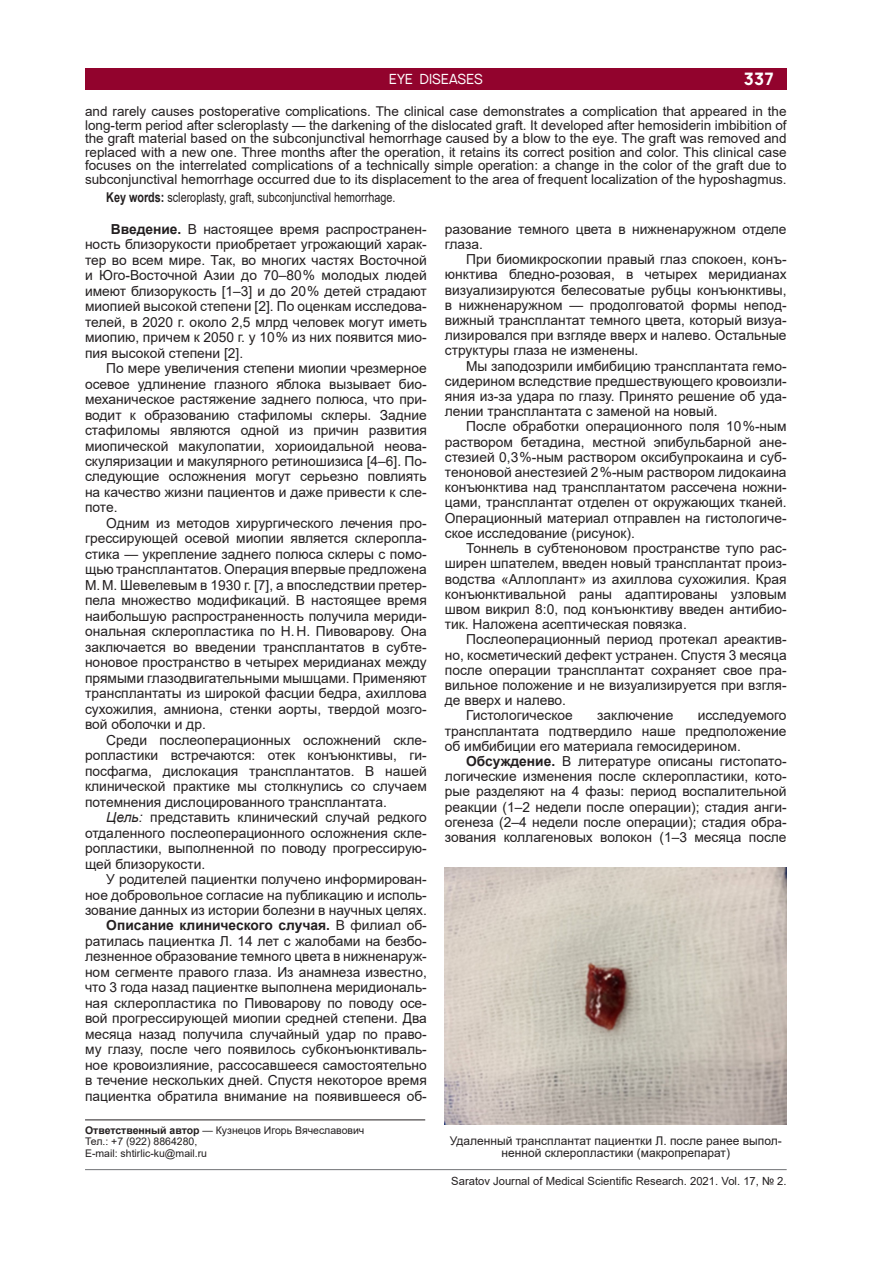
<style>
.page{position:relative;width:893px;height:1263px;background:#fff}
.page>*{position:absolute;margin:0;border:0;box-sizing:border-box;transform-origin:0 0}
.t1{font:700 16.5px "Manrope";color:#fff}
.Основной_текст{font:13.8px/15.5px "Arial";color:#231f20;text-align:justify}
.Аннотация_англ{font:13.5px/13.5px "Arial";color:#231f20;text-align:justify}
.Ключевые_слова_англ{font:13.5px "Arial";color:#231f20;scale:.8 1}
.t2{font:13.5px "Manrope";color:#fff}
.Подрисуночная{font:12px/12px "Arial";color:#231f20;text-align:center}
.t3{font:11.25px "Arial";color:#231f20}
.ОтвРедактор{font:10.5px/11.6px "Arial";color:#231f20}
.s1{font-weight:700}
.s2{font-style:italic}
</style>
<div class="page">
<hr style="left:85px;top:1169px;width:702px;height:1px;background:#808285">
<div style="left:85px;top:68px;width:702px;height:21px;background:#92032d"></div>
<hr style="left:85px;top:1120px;width:340px;height:1px;background:#231f20">
<img style="left:445px;top:867px;width:342px;height:257px">
<p class="t1" style="left:743px;top:68px;width:32px">337</p>
<p class="t2" style="left:389px;top:71px;width:96px">EYE DISEASES</p>
<p class="Аннотация_англ" style="left:85px;top:105px;width:703px">and rarely causes postoperative complications. The clinical case demonstrates a complication that appeared in the long-term period after scleroplasty — the darkening of the dislocated graft. It developed after hemosiderin imbibition of the graft material based on the subconjunctival hemorrhage caused by a blow to the eye. The graft was removed and replaced with a new one. Three months after the operation, it retains its correct position and color. This clinical case focuses on the interrelated complications of a technically simple operation: a change in the color of the graft due to subconjunctival hemorrhage occurred due to its displacement to the area of frequent localization of the hyposhagmus.</p>
<p class="Ключевые_слова_англ" style="left:106px;top:187px;width:363px"><span class="s1">Key words:</span> scleroplasty, graft, subconjunctival hemorrhage.</p>
<p class="Основной_текст" style="left:85px;top:221px;width:343px;text-indent:21px"><sup>1</sup><span class="s1">Введение.</span> В настоящее время распространен&shy;ность близорукости приобретает угрожающий харак&shy;тер во всем мире. Так, во многих частях Восточной и Юго-Восточной Азии до 70–80 % молодых людей имеют близорукость [1–3] и до 20 % детей страдают миопией высокой степени [2]. По оценкам исследова&shy;телей, в 2020 г. около 2,5 млрд человек могут иметь миопию, причем к 2050 г. у 10 % из них появится мио&shy;пия высокой степени [2].</p>
<p class="Основной_текст" style="left:85px;top:360px;width:343px;text-indent:21px">По мере увеличения степени миопии чрезмерное осевое удлинение глазного яблока вызывает био&shy;механическое растяжение заднего полюса, что при&shy;водит к образованию стафиломы склеры. Задние стафиломы являются одной из причин развития миопической макулопатии, хориоидальной неова&shy;скуляризации и макулярного ретиношизиса [4–6]. По&shy;следующие осложнения могут серьезно повлиять на качество жизни пациентов и даже привести к сле&shy;поте.</p>
<p class="Основной_текст" style="left:85px;top:515px;width:343px;text-indent:21px">Одним из методов хирургического лечения про&shy;грессирующей осевой миопии является склеропла&shy;стика — укрепление заднего полюса склеры с помо&shy;щью трансплантатов. Операция впервые предложена М.М. Шевелевым в 1930 г. [7], а впоследствии претер&shy;пела множество модификаций. В настоящее время наибольшую распространенность получила мериди&shy;ональная склеропластика по Н.Н. Пивоварову. Она заключается во введении трансплантатов в субте&shy;ноновое пространство в четырех меридианах между прямыми глазодвигательными мышцами. Применяют трансплантаты из широкой фасции бедра, ахиллова сухожилия, амниона, стенки аорты, твердой мозго&shy;вой оболочки и др.</p>
<p class="Основной_текст" style="left:85px;top:732px;width:343px;text-indent:21px">Среди послеоперационных осложнений скле&shy;ропластики встречаются: отек конъюнктивы, ги&shy;посфагма, дислокация трансплантатов. В нашей клинической практике мы столкнулись со случаем потемнения дислоцированного трансплантата.</p>
<p class="Основной_текст" style="left:85px;top:809px;width:343px;text-indent:21px"><span class="s2">Цель:</span> представить клинический случай редкого отдаленного послеоперационного осложнения скле&shy;ропластики, выполненной по поводу прогрессирую&shy;щей близорукости.</p>
<p class="Основной_текст" style="left:85px;top:871px;width:343px;text-indent:21px">У родителей пациентки получено информирован&shy;ное добровольное согласие на публикацию и исполь&shy;зование данных из истории болезни в научных целях.</p>
<p class="Основной_текст" style="left:85px;top:918px;width:343px;text-indent:21px"><span class="s1">Описание клинического случая.</span> В филиал об&shy;ратилась пациентка Л. 14 лет с жалобами на безбо&shy;лезненное образование темного цвета в нижненаруж&shy;ном сегменте правого глаза. Из анамнеза известно, что 3 года назад пациентке выполнена меридиональ&shy;ная склеропластика по Пивоварову по поводу осе&shy;вой прогрессирующей миопии средней степени. Два месяца назад получила случайный удар по право&shy;му глазу, после чего появилось субконъюнктиваль&shy;ное кровоизлияние, рассосавшееся самостоятельно в течение нескольких дней. Спустя некоторое время пациентка обратила внимание на появившееся об-</p>
<p class="ОтвРедактор" style="left:85px;top:1124px;width:281px"><span class="s1">Ответственный автор</span> — Кузнецов Игорь Вячеславович<br>Тел.: +7 (922) 8864280,<br>E-mail: shtirlic-ku@mail.ru</p>
<p class="Основной_текст" style="left:445px;top:221px;width:343px">разование темного цвета в нижненаружном отделе глаза.</p>
<p class="Основной_текст" style="left:445px;top:252px;width:343px;text-indent:21px">При биомикроскопии правый глаз спокоен, конъ&shy;юнктива бледно-розовая, в четырех меридианах визуализируются белесоватые рубцы конъюнктивы, в нижненаружном — продолговатой формы непод&shy;вижный трансплантат темного цвета, который визуа&shy;лизировался при взгляде вверх и налево. Остальные структуры глаза не изменены.</p>
<p class="Основной_текст" style="left:445px;top:358px;width:343px;text-indent:21px">Мы заподозрили имбибицию трансплантата гемо&shy;сидерином вследствие предшествующего кровоизли&shy;яния из‑за удара по глазу. Принято решение об уда&shy;лении трансплантата с заменой на новый.</p>
<p class="Основной_текст" style="left:445px;top:419px;width:343px;text-indent:21px">После обработки операционного поля 10 %-ным раствором бетадина, местной эпибульбарной ане&shy;стезией 0,3 %-ным раствором оксибупрокаина и суб&shy;теноновой анестезией 2 %-ным раствором лидокаина конъюнктива над трансплантатом рассечена ножни&shy;цами, трансплантат отделен от окружающих тканей.<br>Операционный материал отправлен на гистологиче&shy;ское исследование (рисунок).</p>
<p class="Основной_текст" style="left:445px;top:541px;width:343px;text-indent:21px">Тоннель в субтеноновом пространстве тупо рас&shy;ширен шпателем, введен новый трансплантат произ&shy;водства «Аллоплант» из ахиллова сухожилия. Края конъюнктивальной раны адаптированы узловым швом викрил 8:0, под конъюнктиву введен антибио&shy;тик. Наложена асептическая повязка.</p>
<p class="Основной_текст" style="left:445px;top:632px;width:343px;text-indent:21px">Послеоперационный период протекал ареактив&shy;но, косметический дефект устранен. Спустя 3 месяца после операции трансплантат сохраняет свое пра&shy;вильное положение и не визуализируется при взгля&shy;де вверх и налево.</p>
<p class="Основной_текст" style="left:466px;top:708px;width:108px">Гистологическое</p>
<p class="Основной_текст" style="left:597px;top:708px;width:78px">заключение</p>
<p class="Основной_текст" style="left:445px;top:708px;width:343px;text-indent:253px">исследуемого трансплантата подтвердило наше предположение об имбибиции его материала гемосидерином.</p>
<p class="Основной_текст" style="left:445px;top:753px;width:343px;text-indent:21px"><span class="s1">Обсуждение.</span> В литературе описаны гистопато&shy;логические изменения после склеропластики, кото&shy;рые разделяют на 4 фазы: период воспалительной реакции (1–2 недели после операции); стадия анги&shy;огенеза (2–4 недели после операции); стадия обра&shy;зования коллагеновых волокон (1–3 месяца после</p>
<p class="Подрисуночная" style="left:450px;top:1134px;width:333px">Удаленный трансплантат пациентки Л. после ранее выпол&shy;ненной склеропластики (макропрепарат)</p>
<p class="t3" style="left:451px;top:1173px;width:337px">Saratov Journal of Medical Scientific Research. 2021. Vol. 17, № 2.</p>
</div>
